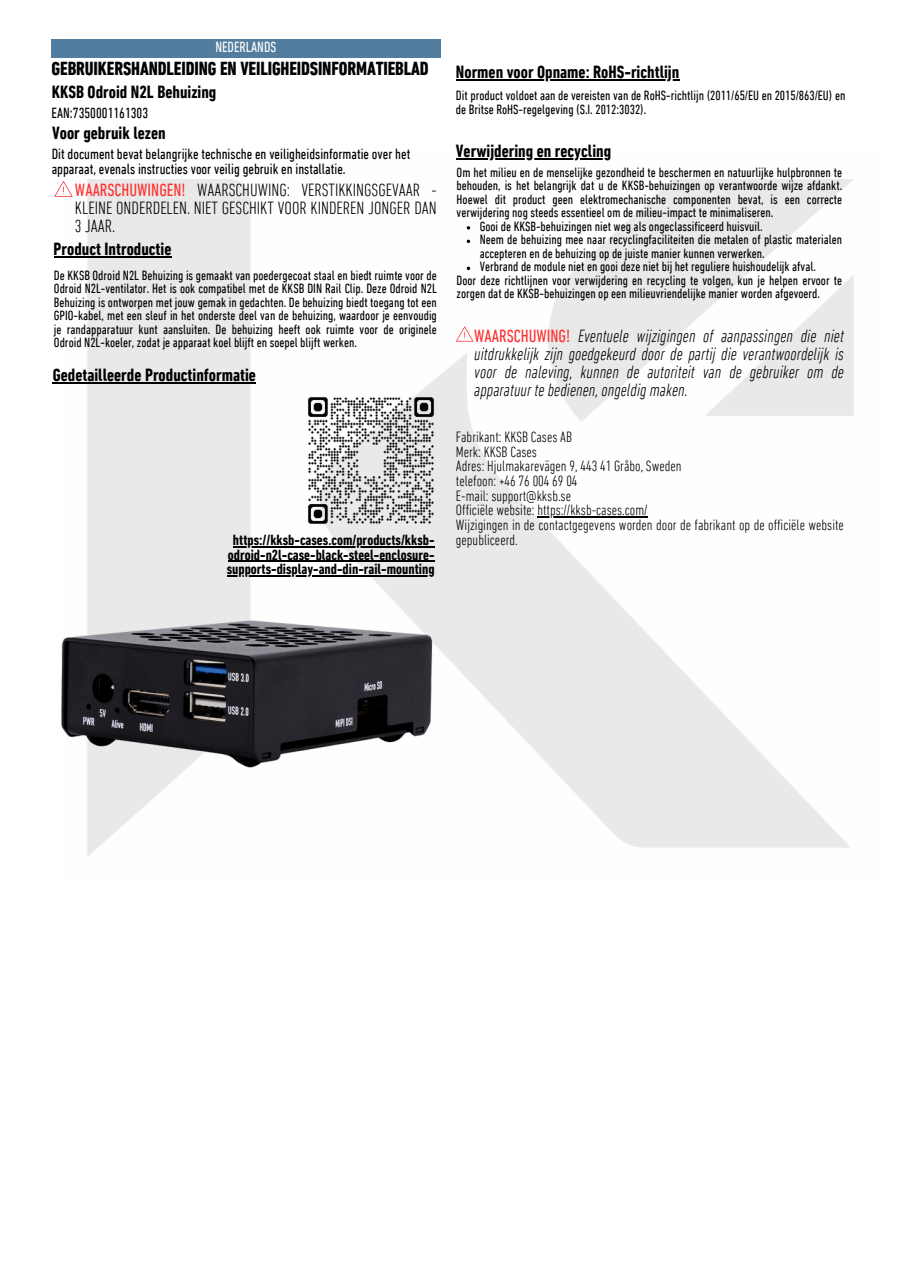
<style>
.page{position:relative;width:897px;height:1264px;background:#fff}
.page>*{position:absolute;margin:0;border:0;box-sizing:border-box;transform-origin:0 0}
.t1{font:700 condensed 19.2px "DIN Next LT Pro";color:#000}
.t2{font:italic 300 condensed 18px/18px "DIN Next LT Pro";color:#000;text-align:justify}
.t3{font:700 condensed 18px "DIN Next LT Pro";color:#000}
.t4{font:300 condensed 18px/18px "DIN Next LT Pro";color:#000;text-align:justify}
.t5{font:300 condensed 15.15px "DIN Next LT Pro";color:#000}
.t6{font:condensed 15px/14.7px "DIN Next LT Pro";color:#000}
.t7{font:700 condensed 15px/14.7px "DIN Next LT Pro";color:#000;text-align:center}
.t8{font:condensed 15px "DIN Next LT Pro";color:#fff}
.t9{font:condensed 13.65px/13.5px "DIN Next LT Pro";color:#000}
.s1{font-weight:400;color:#ff3131}
.s2{font-weight:400;font-style:normal;color:#ff3131}
</style>
<div class="page">
<div style="left:52px;top:39px;width:389px;height:18px;background:#537d9f"></div>
<img style="left:63px;top:159px;width:791px;height:697px">
<img style="left:61px;top:612px;width:374px;height:160px">
<img style="left:304px;top:396px;width:131px;height:129px">
<hr style="left:233px;top:546px;width:201px;height:1px;background:#000">
<hr style="left:228px;top:561px;width:206px;height:1px;background:#000">
<hr style="left:227px;top:575px;width:207px;height:1px;background:#000">
<hr style="left:53px;top:382px;width:203px;height:1px;background:#000">
<svg style="left:54px;top:181px;width:18px;height:16px"></svg>
<hr style="left:54px;top:256px;width:117px;height:2px;background:#000">
<svg style="left:456px;top:326px;width:17px;height:15px"></svg>
<hr style="left:456px;top:158px;width:155px;height:1px;background:#000">
<hr style="left:537px;top:516px;width:110px;height:1px;background:#000">
<hr style="left:456px;top:80px;width:223px;height:1px;background:#000">
<p class="t8" style="left:215px;top:41px;width:62px">NEDERLANDS</p>
<p class="t1" style="left:52px;top:61px;width:378px">GEBRUIKERSHANDLEIDING EN VEILIGHEIDSINFORMATIEBLAD</p>
<p class="t3" style="left:52px;top:85px;width:166px">KKSB Odroid N2L Behuizing</p>
<p class="t6" style="left:52px;top:106px;width:98px">EAN:7350001161303</p>
<p class="t3" style="left:52px;top:126px;width:115px">Voor gebruik lezen</p>
<p class="t6" style="left:52px;top:148px;width:360px">Dit document bevat belangrijke technische en veiligheidsinformatie over het apparaat, evenals instructies voor veilig gebruik en installatie.</p>
<p class="t4" style="left:75px;top:183px;width:363px"><span class="s1">WAARSCHUWINGEN!</span> WAARSCHUWING: VERSTIKKINGSGEVAAR - KLEINE ONDERDELEN. NIET GESCHIKT VOOR KINDEREN JONGER DAN 3 JAAR.</p>
<h4 class="t3" style="left:54px;top:242px;width:119px">Product Introductie</h4>
<p class="t9" style="left:54px;top:270px;width:384px;text-align:justify">De KKSB Odroid N2L Behuizing is gemaakt van poedergecoat staal en biedt ruimte voor de Odroid N2L-ventilator. Het is ook compatibel met de KKSB DIN Rail Clip. Deze Odroid N2L Behuizing is ontworpen met jouw gemak in gedachten. De behuizing biedt toegang tot een GPIO-kabel, met een sleuf in het onderste deel van de behuizing, waardoor je eenvoudig je randapparatuur kunt aansluiten. De behuizing heeft ook ruimte voor de originele Odroid N2L-koeler, zodat je apparaat koel blijft en soepel blijft werken.</p>
<h3 class="t3" style="left:53px;top:367px;width:205px">Gedetailleerde Productinformatie</h3>
<h1 class="t7" style="left:228px;top:534px;width:208px">https://kksb-cases.com/products/kksb&shy;odroid-n2l-case-black-steel-enclosure-</h1>
<h3 class="t7" style="left:227px;top:563px;width:209px">supports-display-and-din-rail-mounting</h3>
<h2 class="t3" style="left:456px;top:65px;width:225px">Normen voor Opname: RoHS-richtlijn</h2>
<h3 class="t9" style="left:456px;top:90px;width:391px">Dit product voldoet aan de vereisten van de RoHS-richtlijn (2011/65/EU en 2015/863/EU) en de Britse RoHS-regelgeving (S.I. 2012:3032).</h3>
<p class="t3" style="left:456px;top:143px;width:157px">Verwijdering en recycling</p>
<p class="t9" style="left:456px;top:166px;width:387px;text-align:justify">Om het milieu en de menselijke gezondheid te beschermen en natuurlijke hulpbronnen te behouden, is het belangrijk dat u de KKSB-behuizingen op verantwoorde wijze afdankt.<br>Hoewel dit product geen elektromechanische componenten bevat, is een correcte verwijdering nog steeds essentieel om de milieu-impact te minimaliseren.</p>
<p class="t9" style="left:480px;top:220px;width:284px">Gooi de KKSB-behuizingen niet weg als ongeclassificeerd huisvuil.</p>
<p class="t9" style="left:480px;top:234px;width:364px">Neem de behuizing mee naar recyclingfaciliteiten die metalen of plastic materialen accepteren en de behuizing op de juiste manier kunnen verwerken.</p>
<p class="t9" style="left:480px;top:261px;width:338px">Verbrand de module niet en gooi deze niet bij het reguliere huishoudelijk afval.</p>
<p class="t9" style="left:456px;top:274px;width:387px">Door deze richtlijnen voor verwijdering en recycling te volgen, kun je helpen ervoor te zorgen dat de KKSB-behuizingen op een milieuvriendelijke manier worden afgevoerd.</p>
<p class="t2" style="left:474px;top:328px;width:371px"><span class="s2">WAARSCHUWING!</span> Eventuele wijzigingen of aanpassingen die niet uitdrukkelijk zijn goedgekeurd door de partij die verantwoordelijk is voor de naleving, kunnen de autoriteit van de gebruiker om de apparatuur te bedienen, ongeldig maken.</p>
<h3 class="t5" style="left:456px;top:431px;width:118px">Fabrikant: KKSB Cases AB</h3>
<h5 class="t5" style="left:456px;top:445px;width:83px">Merk: KKSB Cases</h5>
<h3 class="t5" style="left:456px;top:460px;width:227px">Adres: Hjulmakarevägen 9, 443 41 Gråbo, Sweden</h3>
<p class="t5" style="left:456px;top:474px;width:123px">telefoon: +46 76 004 69 04</p>
<p class="t5" style="left:456px;top:489px;width:117px">E-mail: support@kksb.se</p>
<p class="t5" style="left:456px;top:504px;width:193px">Officiële website: https://kksb-cases.com/</p>
<h6 class="t5" style="left:456px;top:518px;width:389px">Wijzigingen in de contactgegevens worden door de fabrikant op de officiële website</h6>
<p class="t5" style="left:456px;top:533px;width:63px">gepubliceerd.</p>
</div>
